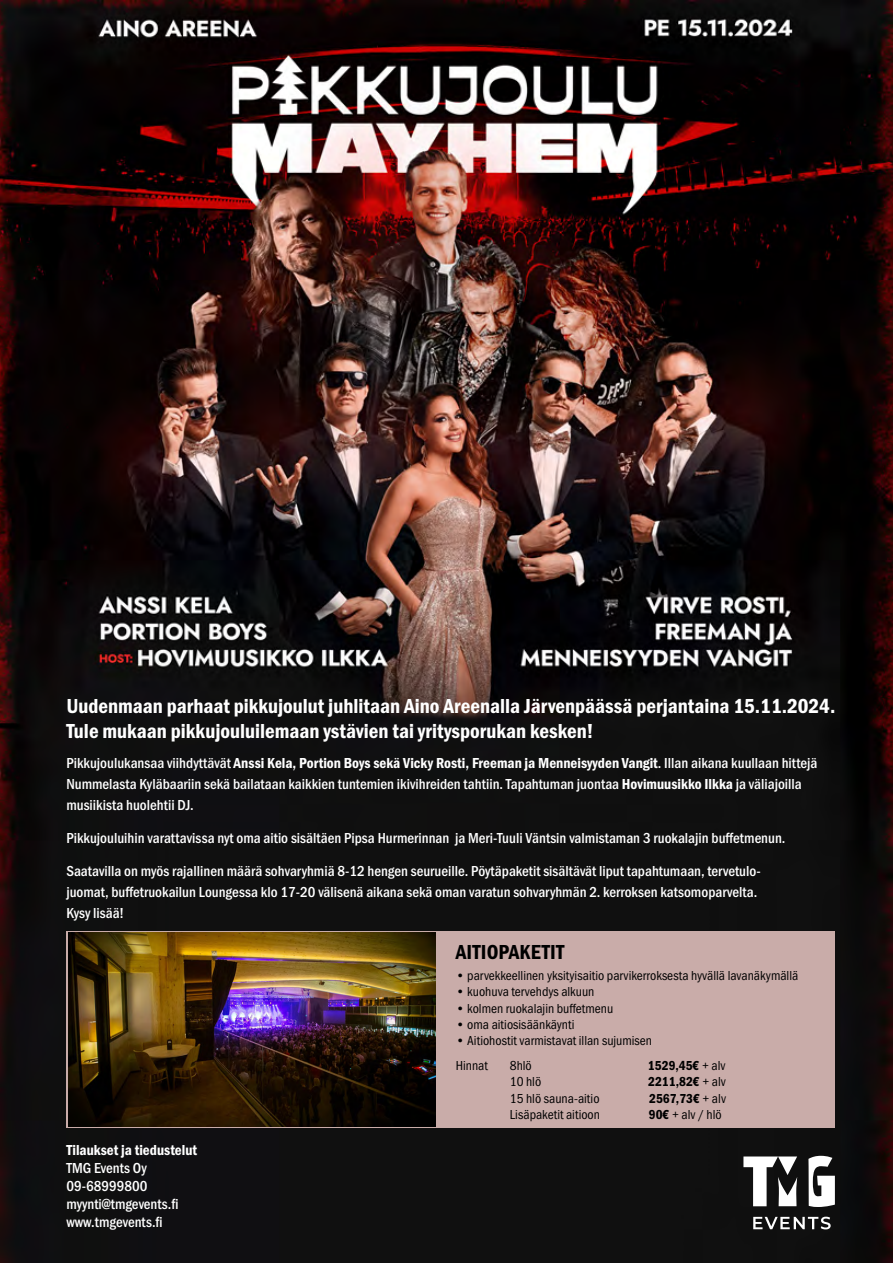
<style>
.page{position:relative;width:893px;height:1263px;background:#fff}
.page>*{position:absolute;margin:0;border:0;box-sizing:border-box;transform-origin:0 0}
.t1{font:21px/25.2px "Franklin Gothic URW Con Dem";color:#fff}
.t2{font:21px "Franklin Gothic URW Con Dem";letter-spacing:.01em;color:#000}
.t3{font:500 15px/18px "Franklin Gothic URW Con";color:#fff}
.t4{font:15px "Franklin Gothic URW Con Dem";color:#fff}
.t5{font:13.5px/25.2px "Franklin Gothic URW Con Boo";color:#000}
.t6{font:13.5px "Franklin Gothic URW Con Dem";color:#000}
.s1{font-family:"Franklin Gothic URW Con";font-weight:500}
.s2{font-family:"Franklin Gothic URW Con Dem";font-weight:400}
.s3{font-family:"Franklin Gothic URW Con Boo"}
.s4{font-family:"Franklin Gothic URW Con Dem"}
</style>
<div class="page">
<img style="left:0;top:0;width:893px;height:1263px">
<div style="left:66px;top:931px;width:769px;height:197px;background:#c9aca9"></div>
<svg style="left:743px;top:1156px;width:54px;height:50px"></svg>
<svg style="left:808px;top:1156px;width:27px;height:51px"></svg>
<svg style="left:753px;top:1217px;width:78px;height:12px"></svg>
<img style="left:68px;top:933px;width:368px;height:193px">
<h1 class="t1" style="left:66px;top:692px;width:771px">Uudenmaan parhaat pikkujoulut juhlitaan Aino Areenalla Järvenpäässä perjantaina 15.11.2024.<br>Tule mukaan pikkujouluilemaan ystävien tai yritysporukan kesken!</h1>
<p class="t4" style="left:66px;top:753px;width:753px"><span class="s1">Pikkujoulukansaa viihdyttävät</span> Anssi Kela, Portion Boys sekä Vicky Rosti, Freeman ja Menneisyyden Vangit<span class="s1">. Illan aikana kuullaan hittejä</span></p>
<p class="t3" style="left:66px;top:773px;width:737px;line-height:21px">Nummelasta Kyläbaariin sekä bailataan kaikkien tuntemien ikivihreiden tahtiin. Tapahtuman juontaa <span class="s2">Hovimuusikko Ilkka</span> ja väliajoilla musiikista huolehtii DJ.</p>
<p class="t3" style="left:66px;top:828px;width:721px">Pikkujouluihin varattavissa nyt oma aitio sisältäen Pipsa Hurmerinnan ja Meri-Tuuli Väntsin valmistaman 3 ruokalajin buffetmenun.</p>
<p class="t3" style="left:66px;top:860px;width:696px;line-height:21px">Saatavilla on myös rajallinen määrä sohvaryhmiä 8-12 hengen seurueille. Pöytäpaketit sisältävät liput tapahtumaan, tervetulo&shy;juomat, buffetruokailun Loungessa klo 17-20 välisenä aikana sekä oman varatun sohvaryhmän 2. kerroksen katsomoparvelta.<br>Kysy lisää!</p>
<h1 class="t2" style="left:456px;top:938px;width:110px">AITIOPAKETIT</h1>
<p class="t5" style="left:456px;top:963px;width:344px"><span class="s1">•</span> parvekkeellinen yksityisaitio parvikerroksesta hyvällä lavanäkymällä</p>
<p class="t5" style="left:456px;top:979px;width:140px"><span class="s1">•</span> kuohuva tervehdys alkuun</p>
<p class="t5" style="left:456px;top:995px;width:159px"><span class="s1">•</span> kolmen ruokalajin buffetmenu</p>
<p class="t5" style="left:456px;top:1011px;width:120px"><span class="s1">•</span> oma aitiosisäänkäynti</p>
<p class="t5" style="left:456px;top:1028px;width:198px"><span class="s1">•</span> Aitiohostit varmistavat illan sujumisen<br>Hinnat</p>
<p class="t5" style="left:510px;top:1053px;width:24px">8hlö</p>
<p class="t6" style="left:648px;top:1057px;width:79px">1529,45€ <span class="s3">+ alv</span></p>
<p class="t5" style="left:510px;top:1069px;width:33px">10 hlö</p>
<p class="t6" style="left:648px;top:1073px;width:79px">2211,82€ <span class="s3">+ alv</span></p>
<p class="t5" style="left:510px;top:1085px;width:91px">15 hlö sauna-aitio</p>
<p class="t6" style="left:649px;top:1089px;width:78px">2567,73€ <span class="s3">+ alv</span></p>
<p class="t5" style="left:510px;top:1101px;width:92px">Lisäpaketit aitioon</p>
<p class="t5" style="left:649px;top:1101px;width:74px"><span class="s4">90€</span> + alv / hlö</p>
<p class="t4" style="left:66px;top:1140px;width:132px">Tilaukset ja tiedustelut</p>
<p class="t3" style="left:66px;top:1158px;width:114px">TMG Events Oy<br>09-68999800 myynti@tmgevents.fi www.tmgevents.fi</p>
</div>
